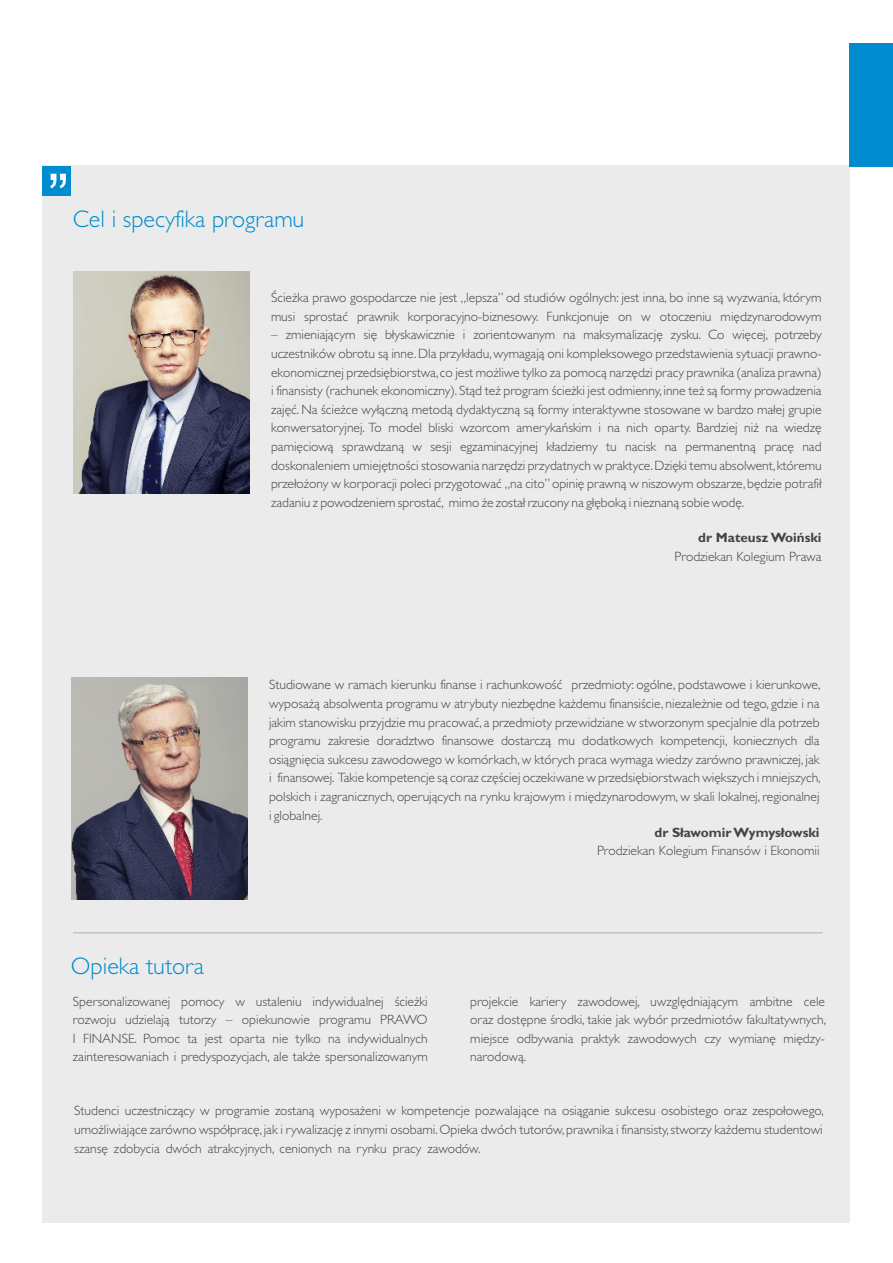
<style>
.page{position:relative;width:893px;height:1263px;background:#fff}
.page>*{position:absolute;margin:0;border:0;box-sizing:border-box;transform-origin:0 0}
.t1{font:62.4px "Arial";color:#fefefe}
.t2{font:300 24px "Gill Sans Alt One";color:#008ccf}
.t3{font:300 13.5px/18.6px "Gill Sans Alt One";color:#444;text-align:justify}
.t4{font:700 13.5px "Gill Sans";color:#444}
</style>
<div class="page">
<div style="left:43px;top:166px;width:807px;height:1057px;background:#ebebeb"></div>
<div style="left:43px;top:166px;width:28px;height:30px;background:#008ccf"></div>
<hr style="left:73px;top:932px;width:750px;height:1px;background:#b1b1b2">
<div style="left:849px;top:43px;width:44px;height:123px;background:#008ccf"></div>
<img style="left:73px;top:272px;width:177px;height:221px">
<img style="left:71px;top:678px;width:177px;height:221px">
<h1 class="t1" style="left:48px;top:135px;width:22px">„</h1>
<h2 class="t2" style="left:73px;top:211px;width:233px">Cel i specyfika programu</h2>
<p class="t3" style="left:271px;top:290px;width:552px">Ścieżka prawo gospodarcze nie jest „lepsza” od studiów ogólnych: jest inna, bo inne są wyzwania, którym musi sprostać prawnik korporacyjno-biznesowy. Funkcjonuje on w otoczeniu międzynarodowym</p>
<p class="t3" style="left:271px;top:327px;width:552px">– zmieniającym się błyskawicznie i zorientowanym na maksymalizację zysku. Co więcej, potrzeby uczestników obrotu są inne.Dla przykładu,wymagają oni kompleksowego przedstawienia sytuacji prawno&shy;ekonomicznej przedsiębiorstwa,co jest możliwe tylko za pomocą narzędzi pracy prawnika (analiza prawna) i finansisty (rachunek ekonomiczny). Stąd też program ścieżki jest odmienny, inne też są formy prowadzenia zajęć. Na ścieżce wyłączną metodą dydaktyczną są formy interaktywne stosowane w bardzo małej grupie konwersatoryjnej. To model bliski wzorcom amerykańskim i na nich oparty. Bardziej niż na wiedzę pamięciową sprawdzaną w sesji egzaminacyjnej kładziemy tu nacisk na permanentną pracę nad doskonaleniem umiejętności stosowania narzędzi przydatnych w praktyce.Dzięki temu absolwent,któremu przełożony w korporacji poleci przygotować „na cito”opinię prawną w niszowym obszarze, będzie potrafił zadaniu z powodzeniem sprostać, mimo że został rzucony na głęboką i nieznaną sobie wodę.</p>
<p class="t4" style="left:698px;top:533px;width:125px">dr Mateusz Woiński</p>
<p class="t3" style="left:675px;top:548px;width:148px">Prodziekan Kolegium Prawa</p>
<p class="t3" style="left:269px;top:677px;width:553px">Studiowane w ramach kierunku finanse i rachunkowość przedmioty: ogólne, podstawowe i kierunkowe, wyposażą absolwenta programu w atrybuty niezbędne każdemu finansiście, niezależnie od tego, gdzie i na jakim stanowisku przyjdzie mu pracować, a przedmioty przewidziane w stworzonym specjalnie dla potrzeb programu zakresie doradztwo finansowe dostarczą mu dodatkowych kompetencji, koniecznych dla osiągnięcia sukcesu zawodowego w komórkach, w których praca wymaga wiedzy zarówno prawniczej, jak i finansowej. Takie kompetencje są coraz częściej oczekiwane w przedsiębiorstwach większych i mniejszych, polskich i zagranicznych, operujących na rynku krajowym i międzynarodowym, w skali lokalnej, regionalnej i globalnej.</p>
<p class="t4" style="left:654px;top:827px;width:167px">dr Sławomir Wymysłowski</p>
<p class="t3" style="left:597px;top:843px;width:224px">Prodziekan Kolegium Finansów i Ekonomii</p>
<h2 class="t2" style="left:71px;top:957px;width:135px">Opieka tutora</h2>
<p class="t3" style="left:73px;top:993px;width:356px">Spersonalizowanej pomocy w ustaleniu indywidualnej ścieżki rozwoju udzielają tutorzy – opiekunowie programu PRAWO I FINANSE. Pomoc ta jest oparta nie tylko na indywidualnych zainteresowaniach i predyspozycjach, ale także spersonalizowanym</p>
<p class="t3" style="left:470px;top:993px;width:357px">projekcie kariery zawodowej, uwzględniającym ambitne cele oraz dostępne środki, takie jak wybór przedmiotów fakultatywnych, miejsce odbywania praktyk zawodowych czy wymianę między&shy;narodową.</p>
<p class="t3" style="left:74px;top:1103px;width:751px">Studenci uczestniczący w programie zostaną wyposażeni w kompetencje pozwalające na osiąganie sukcesu osobistego oraz zespołowego, umożliwiające zarówno współpracę, jak i rywalizację z innymi osobami.Opieka dwóch tutorów,prawnika i finansisty,stworzy każdemu studentowi szansę zdobycia dwóch atrakcyjnych, cenionych na rynku pracy zawodów.</p>
</div>
